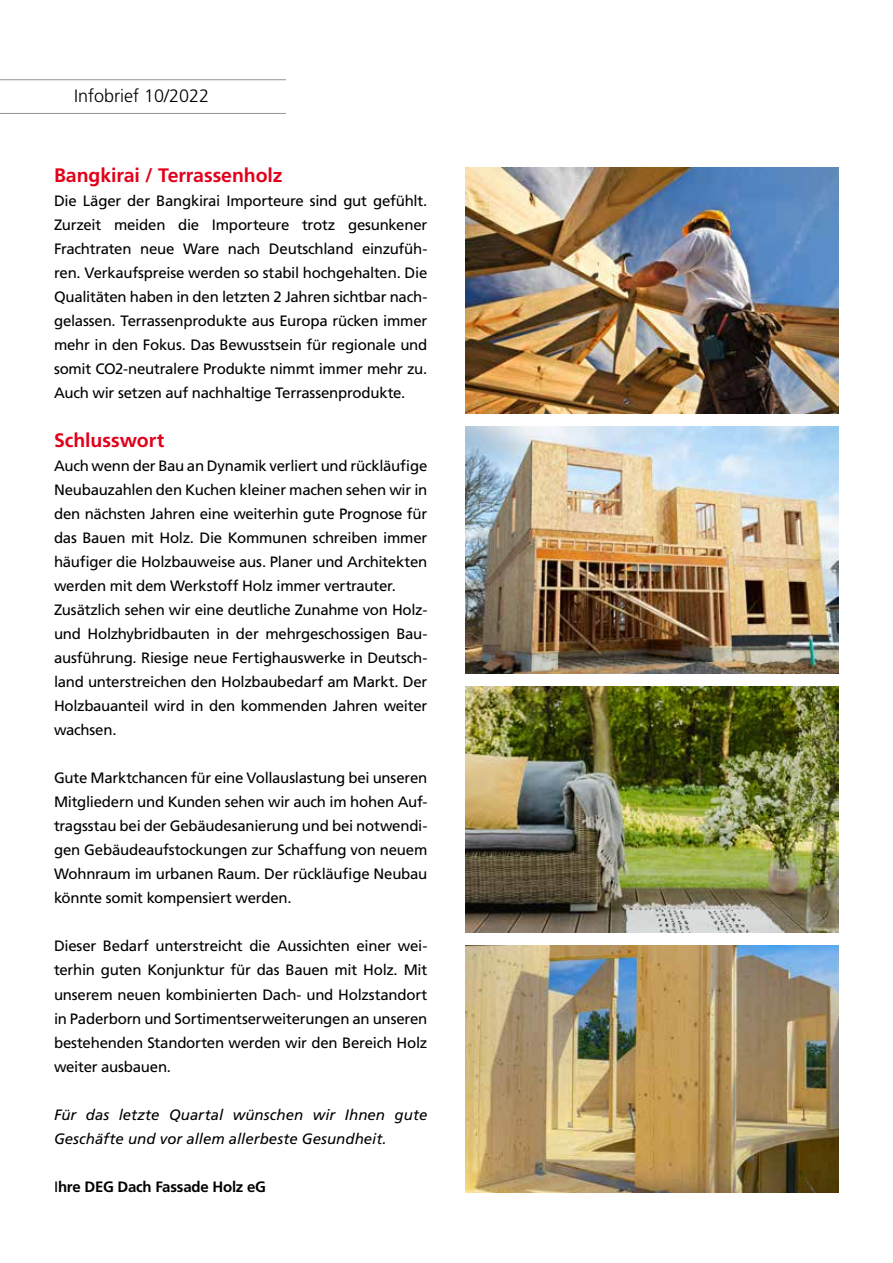
<style>
.page{position:relative;width:893px;height:1263px;background:#fff}
.page>*{position:absolute;margin:0;border:0;box-sizing:border-box;transform-origin:0 0}
.t1{font:700 19.5px "Frutiger LT Pro";letter-spacing:-.005em;color:#e2001a}
.t2{font:300 18px "Frutiger LT Pro";color:#000}
.t3{font:15px/24px "Frutiger LT Pro";letter-spacing:-.015em;color:#000;text-align:justify}
.t4{font:italic 15px/24px "Frutiger LT Pro";letter-spacing:.005em;color:#000}
.t5{font:700 15px "Frutiger LT Pro";letter-spacing:-.015em;color:#000}
.s1{font-weight:400}
</style>
<div class="page">
<hr style="left:0;top:79px;width:286px;height:1px;background:#949494">
<hr style="left:0;top:113px;width:286px;height:1px;background:#949494">
<img style="left:466px;top:167px;width:373px;height:247px">
<img style="left:466px;top:427px;width:373px;height:246px">
<img style="left:466px;top:686px;width:373px;height:247px">
<img style="left:466px;top:945px;width:373px;height:247px">
<p class="t2" style="left:74px;top:85px;width:137px">Infobrief 10/2022</p>
<h1 class="t1" style="left:54px;top:164px;width:230px">Bangkirai / Terrassenholz</h1>
<p class="t3" style="left:54px;top:189px;width:375px">Die Läger der Bangkirai Importeure sind gut gefühlt.<br>Zurzeit meiden die Importeure trotz gesunkener Frachtraten neue Ware nach Deutschland einzufüh&shy;ren. Verkaufspreise werden so stabil hochgehalten. Die Qualitäten haben in den letzten 2 Jahren sichtbar nach&shy;gelassen. Terrassenprodukte aus Europa rücken immer mehr in den Fokus. Das Bewusstsein für regionale und somit CO2-neutralere Produkte nimmt immer mehr zu.<br>Auch wir setzen auf nachhaltige Terrassenprodukte.</p>
<h1 class="t1" style="left:54px;top:429px;width:112px">Schlusswort</h1>
<p class="t3" style="left:54px;top:454px;width:375px;text-align:left">Auch wenn der Bau an Dynamik verliert und rückläufige Neubauzahlen den Kuchen kleiner machen sehen wir in den nächsten Jahren eine weiterhin gute Prognose für das Bauen mit Holz. Die Kommunen schreiben immer häufiger die Holzbauweise aus. Planer und Architekten werden mit dem Werkstoff Holz immer vertrauter.<br>Zusätzlich sehen wir eine deutliche Zunahme von Holz&shy;und Holzhybridbauten in der mehrgeschossigen Bau&shy;ausführung. Riesige neue Fertighauswerke in Deutsch&shy;land unterstreichen den Holzbaubedarf am Markt. Der Holzbauanteil wird in den kommenden Jahren weiter wachsen.</p>
<p class="t3" style="left:54px;top:766px;width:375px">Gute Marktchancen für eine Vollauslastung bei unseren Mitgliedern und Kunden sehen wir auch im hohen Auf&shy;tragsstau bei der Gebäudesanierung und bei notwendi&shy;gen Gebäudeaufstockungen zur Schaffung von neuem Wohnraum im urbanen Raum. Der rückläufige Neubau könnte somit kompensiert werden.</p>
<p class="t3" style="left:54px;top:934px;width:375px">Dieser Bedarf unterstreicht die Aussichten einer wei&shy;terhin guten Konjunktur für das Bauen mit Holz. Mit unserem neuen kombinierten Dach- und Holzstandort in Paderborn und Sortimentserweiterungen an unseren bestehenden Standorten werden wir den Bereich Holz weiter ausbauen.</p>
<p class="t4" style="left:54px;top:1102px;width:375px">Für das letzte Quartal wünschen wir Ihnen gute<br>Geschäfte und vor allem allerbeste Gesundheit.</p>
<p class="t5" style="left:54px;top:1177px;width:214px"><span class="s1">I</span>hre DEG Dach Fassade Holz eG</p>
</div>
